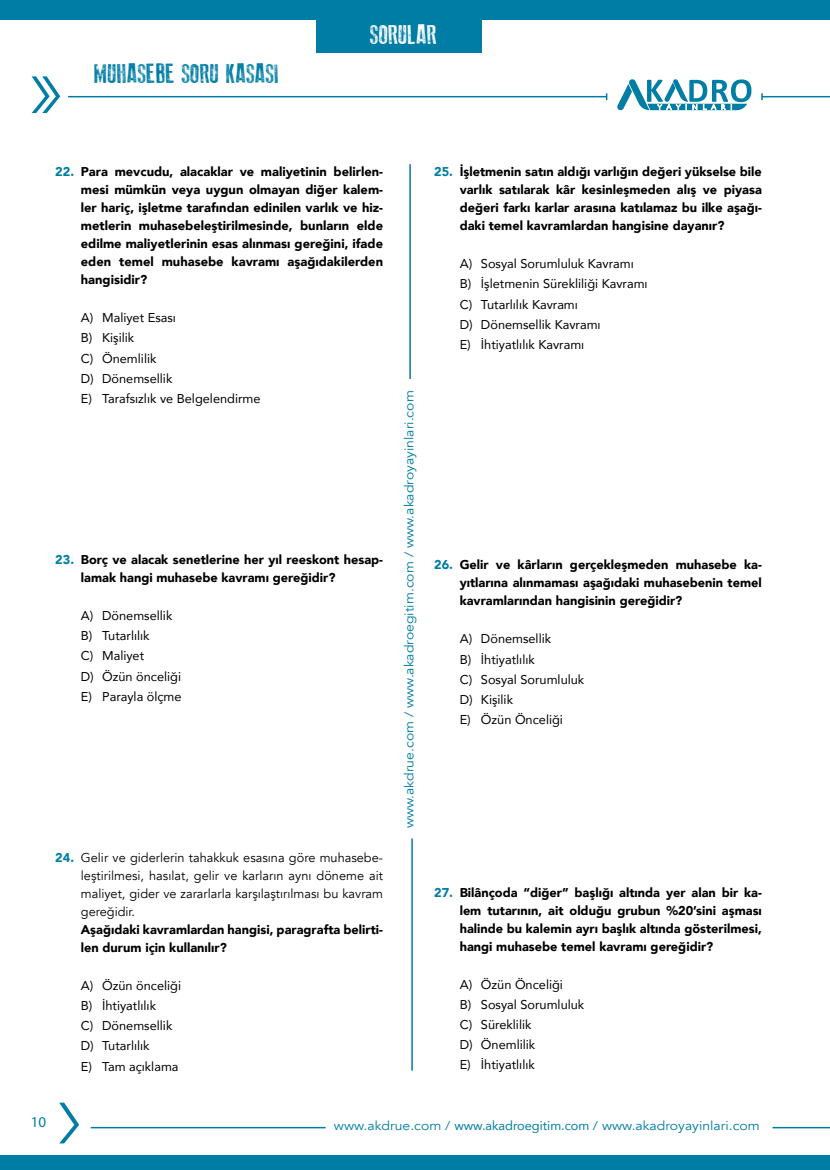
<style>
.page{position:relative;width:830px;height:1170px;background:#fff}
.page>*{position:absolute;margin:0;border:0;box-sizing:border-box;transform-origin:0 0}
.t1{font:27px "Old Press";color:#007da4}
.t2{font:27px "Old Press";color:#fff}
.t3{font:15px "Myriad Pro";color:#007da4}
.t4{font:900 12.75px/18px "Avenir";color:#000;text-align:justify}
.t5{font:12.75px/20.1px "Avenir";color:#000}
.t6{font:12.75px/18px "Avenir";color:#000;text-align:justify}
.t7{font:12.75px "Avenir";color:#007da4;scale:1.1 1}
.s1{color:#007da4}
.s2{font-weight:900;color:#007da4}
.s3{font-style:inherit}
</style>
<div class="page">
<svg style="left:59px;top:1102px;width:20px;height:41px"></svg>
<div style="left:0;top:1155px;width:829px;height:14px;background:#007da4"></div>
<div style="left:316px;top:0;width:166px;height:53px;background:#007da4"></div>
<div style="left:0;top:0;width:829px;height:20px;background:#007da4"></div>
<svg style="left:32px;top:76px;width:28px;height:37px"></svg>
<hr style="left:68px;top:96px;width:538px;height:1px;background:#007da4">
<svg style="left:605px;top:93px;width:2px;height:7px"></svg>
<hr style="left:761px;top:96px;width:68px;height:1px;background:#007da4">
<hr style="left:772px;top:1126px;width:57px;height:2px;background:#007da4">
<svg style="left:617px;top:79px;width:134px;height:31px"></svg>
<hr style="left:409px;top:164px;width:1px;height:215px;background:#007da4">
<hr style="left:411px;top:838px;width:1px;height:232px;background:#007da4">
<hr style="left:91px;top:1126px;width:234px;height:2px;background:#007da4">
<h1 class="t1" style="left:94px;top:58px;width:186px">MUHASEBE SORU KASASI</h1>
<h1 class="t2" style="left:370px;top:20px;width:68px">SORULAR</h1>
<p class="t4" style="left:81px;top:162px;width:303px;text-indent:-26px"><span class="s1">22.</span> Para mevcudu, alacaklar ve maliyetinin belirlen&shy;mesi mümkün veya uygun olmayan diğer kalem&shy;ler hariç, işletme tarafından edinilen varlık ve hiz&shy;metlerin muhasebeleştirilmesinde, bunların elde edilme maliyetlerinin esas alınması gereğini, ifade eden temel muhasebe kavramı aşağıdakilerden hangisidir?</p>
<p class="t5" style="left:81px;top:307px;width:181px">A) Maliyet Esası<br>B) Kişilik<br>C) Önemlilik<br>D) Dönemsellik<br>E) Tarafsızlık ve Belgelendirme</p>
<p class="t4" style="left:81px;top:550px;width:303px;text-indent:-26px"><span class="s1">23.</span> Borç ve alacak senetlerine her yıl reeskont hesap&shy;lamak hangi muhasebe kavramı gereğidir?</p>
<p class="t5" style="left:81px;top:605px;width:102px">A) Dönemsellik<br>B) Tutarlılık<br>C) Maliyet<br>D) Özün önceliği<br>E) Parayla ölçme</p>
<p class="t6" style="left:81px;top:848px;width:303px;text-indent:-26px"><span class="s2">24.</span> Gelir ve giderlerin tahakkuk esasına göre muhasebe&shy;leştirilmesi, hasılat, gelir ve karların aynı döneme ait maliyet, gider ve zararlarla karşılaştırılması bu kavram gereğidir.</p>
<p class="t4" style="left:81px;top:919px;width:303px">Aşağıdaki kavramlardan hangisi, paragrafta belirti&shy;len durum için kullanılır?</p>
<p class="t5" style="left:81px;top:975px;width:102px">A) Özün önceliği<br>B) İhtiyatlılık<br>C) Dönemsellik<br>D) Tutarlılık<br>E) Tam açıklama</p>
<p class="t7" style="left:401px;top:828px;width:399px;rotate:-90deg">www.akdrue.com / www.akadroegitim.com / www.akadroyayinlari.com</p>
<p class="t4" style="left:459px;top:162px;width:303px;text-indent:-26px"><span class="s1">25.</span> İşletmenin satın aldığı varlığın değeri yükselse bile varlık satılarak kâr kesinleşmeden alış ve piyasa değeri farkı karlar arasına katılamaz bu ilke aşağı&shy;daki temel kavramlardan hangisine dayanır?</p>
<p class="t5" style="left:459px;top:253px;width:189px">A) Sosyal Sorumluluk Kavramı<br>B) İşletmenin Sürekliliği Kavramı<br>C) Tutarlılık Kavramı<br>D) Dönemsellik Kavramı<br>E) İhtiyatlılık Kavramı</p>
<p class="t4" style="left:459px;top:555px;width:303px;text-indent:-26px"><span class="s1">26.</span> Gelir ve kârların gerçekleşmeden muhasebe ka&shy;yıtlarına alınmaması aşağıdaki muhasebenin temel kavramlarından hangisinin gereğidir?</p>
<p class="t5" style="left:459px;top:628px;width:126px">A) Dönemsellik<br>B) İhtiyatlılık<br>C) Sosyal Sorumluluk<br>D) Kişilik<br>E) Özün Önceliği</p>
<p class="t4" style="left:459px;top:882px;width:303px;text-indent:-26px"><span class="s1">27.</span> Bilânçoda “diğer” başlığı altında yer alan bir ka&shy;lem tutarının, ait olduğu grubun %20’sini aşması halinde bu kalemin ayrı başlık altında gösterilmesi, hangi muhasebe temel kavramı gereğidir?</p>
<p class="t5" style="left:459px;top:973px;width:126px">A) Özün Önceliği<br>B) Sosyal Sorumluluk<br>C) Süreklilik<br>D) Önemlilik<br>E) İhtiyatlılık</p>
<p class="t3" style="left:31px;top:1112px;width:17px">10</p>
<p class="t7" style="left:334px;top:1117px;width:388px">www.akdrue.com / <span class="s3">www.akadroegitim.com</span> / www.akadroyayinlari.com</p>
</div>
